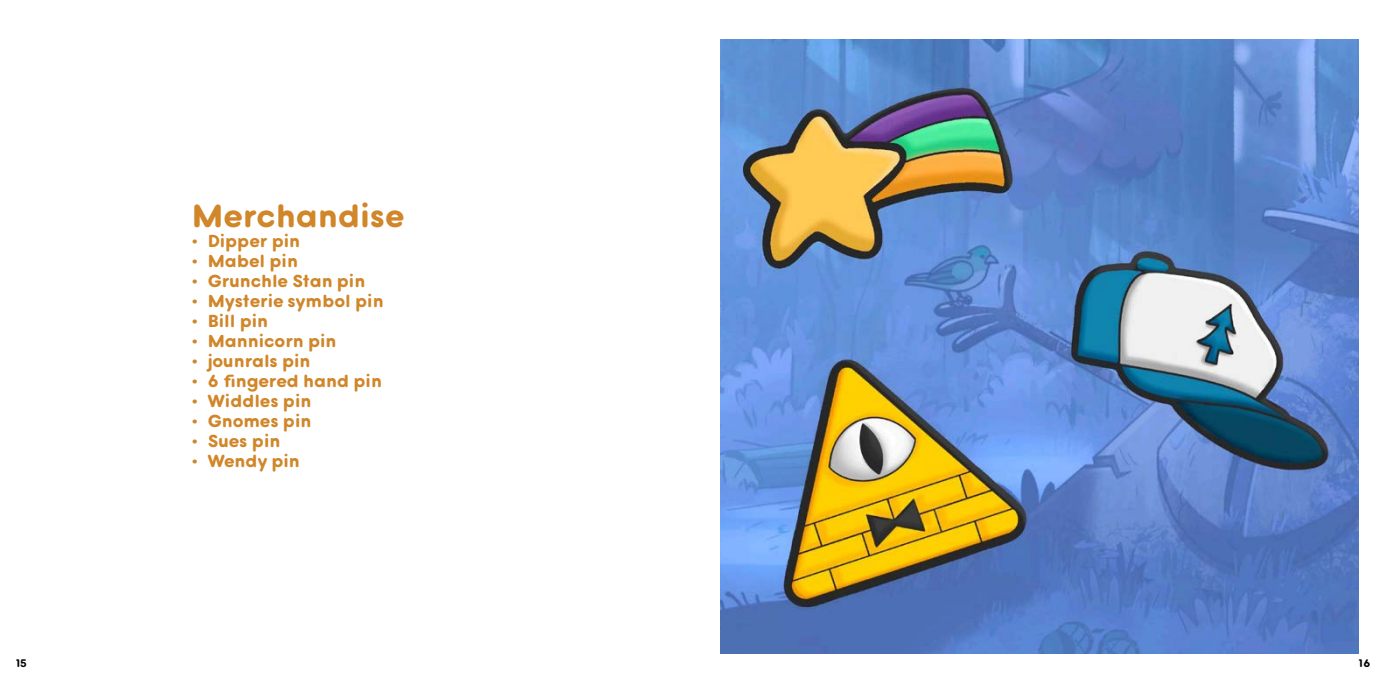
<style>
.page{position:relative;width:1386px;height:693px;background:#fff}
.page>*{position:absolute;margin:0;border:0;box-sizing:border-box;transform-origin:0 0}
.t1{font:600 30.62px "Bauhaus Goji Display";color:#d08629}
.t2{font:600 16.62px "Bauhaus Goji Display";color:#d08629}
.t3{font:600 10.5px "Bauhaus Goji Display";color:#000}
</style>
<div class="page">
<img style="left:721px;top:39px;width:637px;height:615px">
<h1 class="t1" style="left:192px;top:192px;width:214px">Merchandise</h1>
<p class="t2" style="left:192px;top:228px;width:110px">• Dipper pin</p>
<p class="t2" style="left:192px;top:248px;width:107px">• Mabel pin</p>
<p class="t2" style="left:192px;top:268px;width:175px">• Grunchle Stan pin</p>
<p class="t2" style="left:192px;top:288px;width:193px">• Mysterie symbol pin</p>
<p class="t2" style="left:192px;top:308px;width:78px">• Bill pin</p>
<p class="t2" style="left:192px;top:328px;width:146px">• Mannicorn pin</p>
<p class="t2" style="left:192px;top:348px;width:120px">• jounrals pin</p>
<p class="t2" style="left:192px;top:368px;width:191px">• 6 fingered hand pin</p>
<p class="t2" style="left:192px;top:388px;width:121px">• Widdles pin</p>
<p class="t2" style="left:192px;top:408px;width:121px">• Gnomes pin</p>
<p class="t2" style="left:192px;top:427px;width:90px">• Sues pin</p>
<p class="t2" style="left:192px;top:447px;width:109px">• Wendy pin</p>
<p class="t3" style="left:16px;top:655px;width:13px">15</p>
<p class="t3" style="left:1359px;top:655px;width:13px">16</p>
</div>
